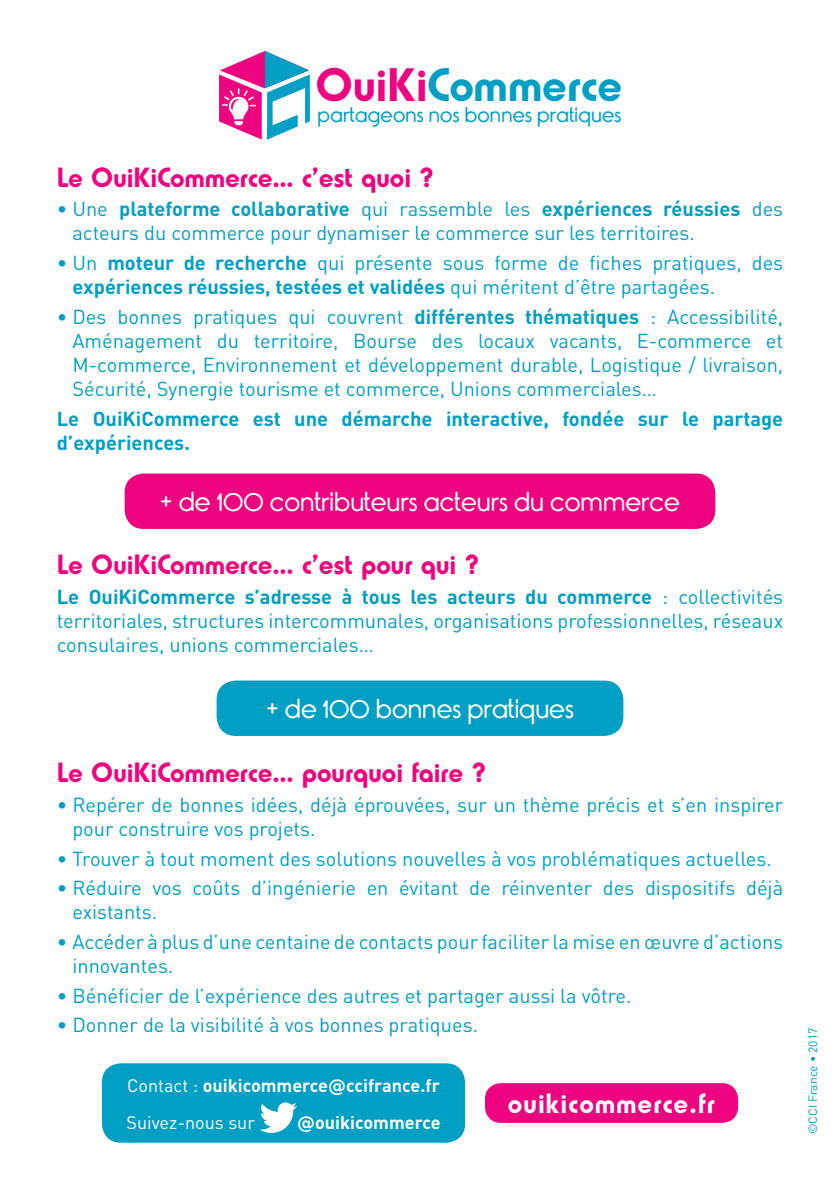
<style>
.page{position:relative;width:840px;height:1191px;background:#fff}
.page>*{position:absolute;margin:0;border:0;box-sizing:border-box;transform-origin:0 0}
.t1{font:47.4px "Hammer Fat";color:#009fc3}
.t2{font:28px "Hammer Fat";color:#ed0280}
.t3{font:28px "Hammer Fat";letter-spacing:.04em;color:#fff}
.t4{font:25.2px "Rimouski";color:#fff}
.t5{font:20px/24px "DIN";color:#009fc3}
.t6{font:700 20px/24px "DIN";color:#009fc3}
.t7{font:19.6px "Rimouski";letter-spacing:.01em;color:#009fc3}
.t8{font:700 18px "DIN";color:#fff}
.t9{font:18px "DIN";color:#fff}
.t10{font:12px "DIN";color:#009fc3}
.s1{color:#ed0280}
.s2{font-weight:700}
.s3{font-weight:400}
.s4{font-family:"DejaVu Sans"}
</style>
<div class="page">
<div style="left:125px;top:473px;width:590px;height:56px;background:#ed0280;border-radius:19px"></div>
<div style="left:216px;top:680px;width:407px;height:56px;background:#009fc3;border-radius:19px"></div>
<svg style="left:219px;top:51px;width:91px;height:89px"></svg>
<div style="left:102px;top:1063px;width:363px;height:79px;background:#009fc3;border-radius:19px"></div>
<svg style="left:259px;top:1102px;width:38px;height:30px"></svg>
<div style="left:484px;top:1083px;width:253px;height:39px;background:#ed0280;border-radius:16px"></div>
<p class="t1" style="left:316px;top:61px;width:307px"><span class="s1">OuiKi</span>Commerce</p>
<p class="t7" style="left:317px;top:105px;width:305px">partageons nos bonnes pratiques</p>
<p class="t2" style="left:57px;top:163px;width:379px">Le OuiKiCommerce… c’est quoi ?</p>
<p class="t5" style="left:72px;top:197px;width:712px;text-indent:-16px">• Une <span class="s2">plateforme collaborative</span> qui rassemble les <span class="s2">expériences réussies</span> des acteurs du commerce pour dynamiser le commerce sur les territoires.</p>
<p class="t5" style="left:72px;top:250px;width:712px;text-indent:-16px">• Un <span class="s2">moteur de recherche</span> qui présente sous forme de fiches pratiques, des <span class="s2">expériences réussies, testées et validées</span> qui méritent d’être partagées.</p>
<p class="t5" style="left:72px;top:304px;width:712px;text-align:justify;text-indent:-16px">• Des bonnes pratiques qui couvrent <span class="s2">différentes thématiques</span> : Accessibilité, Aménagement du territoire, Bourse des locaux vacants, E-commerce et M-commerce, Environnement et développement durable, Logistique / livraison, Sécurité, Synergie tourisme et commerce, Unions commerciales…</p>
<p class="t6" style="left:57px;top:405px;width:727px">Le OuiKiCommerce est une démarche interactive, fondée sur le partage d’expériences.</p>
<p class="t4" style="left:160px;top:489px;width:521px">+ de 100 contributeurs acteurs du commerce</p>
<p class="t2" style="left:57px;top:550px;width:424px">Le OuiKiCommerce… c’est pour qui ?</p>
<p class="t5" style="left:57px;top:584px;width:727px;text-align:justify"><span class="s2">Le OuiKiCommerce s’adresse à tous les acteurs du commerce</span> : collectivités territoriales, structures intercommunales, organisations professionnelles, réseaux consulaires, unions commerciales…</p>
<p class="t4" style="left:266px;top:696px;width:309px">+ de 100 bonnes pratiques</p>
<p class="t2" style="left:57px;top:758px;width:431px">Le OuiKiCommerce… pourquoi faire ?</p>
<p class="t5" style="left:72px;top:792px;width:712px;text-indent:-16px">• Repérer de bonnes idées, déjà éprouvées, sur un thème précis et s’en inspirer pour construire vos projets.</p>
<p class="t5" style="left:57px;top:846px;width:716px">• Trouver à tout moment des solutions nouvelles à vos problématiques actuelles.</p>
<p class="t5" style="left:72px;top:875px;width:712px;text-indent:-16px">• Réduire vos coûts d’ingénierie en évitant de réinventer des dispositifs déjà existants.</p>
<p class="t5" style="left:72px;top:929px;width:712px;text-indent:-16px">• Accéder à plus d’une centaine de contacts pour faciliter la mise en œuvre d’actions innovantes.</p>
<p class="t5" style="left:57px;top:983px;width:576px">• Bénéficier de l’expérience des autres et partager aussi la vôtre.</p>
<p class="t5" style="left:57px;top:1012px;width:422px">• Donner de la visibilité à vos bonnes pratiques.</p>
<p class="t8" style="left:127px;top:1073px;width:314px"><span class="s3">Contact :</span> ouikicommerce<span class="s4">@</span>ccifrance.fr</p>
<p class="t9" style="left:126px;top:1110px;width:130px">Suivez-nous sur</p>
<p class="t8" style="left:297px;top:1110px;width:145px"><span class="s4">@</span>ouikicommerce</p>
<p class="t3" style="left:507px;top:1089px;width:209px">ouikicommerce.fr</p>
<p class="t10" style="left:804px;top:1134px;width:108px;rotate:-90deg">©CCI France • 2017</p>
</div>
